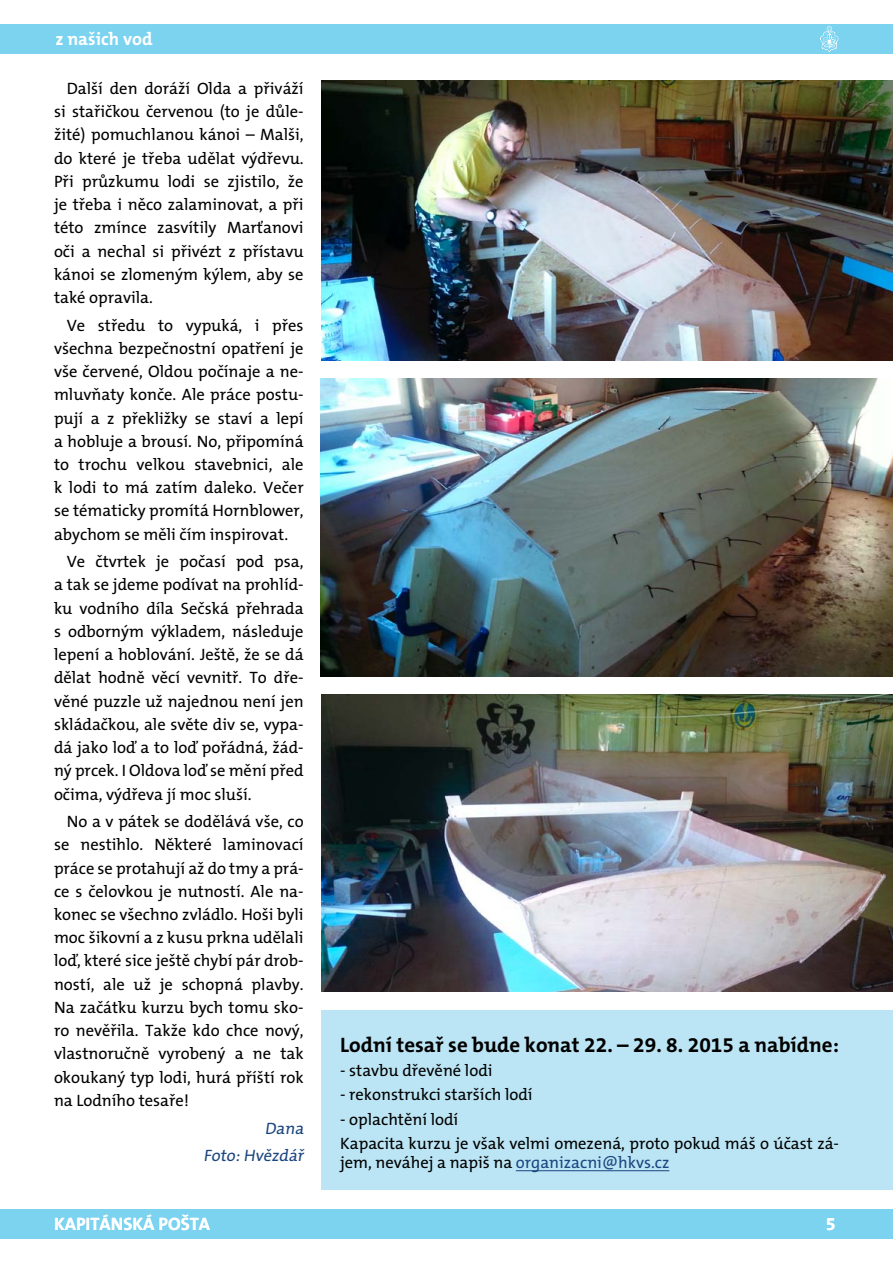
<style>
.page{position:relative;width:893px;height:1263px;background:#fff}
.page>*{position:absolute;margin:0;border:0;box-sizing:border-box;transform-origin:0 0}
.t1{font:700 21px "The Mix CE B7";color:#000}
.t2{font:700 18px "The Mix CE B7";color:#fff}
.t3{font:16.5px/23.2px "The Mix CE B5 Plain";color:#000;text-align:justify}
.t4{font:16.5px/27.5px "The Mix CE B5 Plain";color:#1b4680;text-align:right}
.s1{color:#1b4680}
</style>
<div class="page">
<div style="left:0;top:1209px;width:893px;height:30px;background:#7bd3f0"></div>
<div style="left:0;top:24px;width:893px;height:30px;background:#7bd3f0"></div>
<svg style="left:820px;top:26px;width:19px;height:26px"></svg>
<img style="left:321px;top:81px;width:572px;height:280px">
<div style="left:321px;top:1010px;width:572px;height:179px;background:#bbe5f4"></div>
<hr style="left:516px;top:1170px;width:153px;height:1px;background:#1b4680">
<img style="left:321px;top:378px;width:572px;height:298px">
<img style="left:322px;top:694px;width:571px;height:298px">
<p class="t2" style="left:55px;top:29px;width:99px">z našich vod</p>
<p class="t3" style="left:54px;top:78px;width:251px;text-indent:13px">Další den doráží Olda a přiváží si stařičkou červenou (to je důle&shy;žité) pomuchlanou kánoi – Malši, do které je třeba udělat výdřevu.<br>Při průzkumu lodi se zjistilo, že je třeba i něco zalaminovat, a při této zmínce zasvítily Marťanovi oči a nechal si přivézt z přístavu kánoi se zlomeným kýlem, aby se také opravila.</p>
<p class="t3" style="left:54px;top:314px;width:251px;text-indent:13px">Ve středu to vypuká, i přes všechna bezpečnostní opatření je vše červené, Oldou počínaje a ne&shy;mluvňaty konče. Ale práce postu&shy;pují a z překližky se staví a lepí a hobluje a brousí. No, připomíná to trochu velkou stavebnici, ale k lodi to má zatím daleko. Večer se tématicky promítá Hornblower, abychom se měli čím inspirovat.</p>
<p class="t3" style="left:54px;top:551px;width:251px;text-indent:13px">Ve čtvrtek je počasí pod psa, a tak se jdeme podívat na prohlíd&shy;ku vodního díla Sečská přehrada s odborným výkladem, následuje lepení a hoblování. Ještě, že se dá dělat hodně věcí vevnitř. To dře&shy;věné puzzle už najednou není jen skládačkou, ale světe div se, vypa&shy;dá jako loď a to loď pořádná, žád&shy;ný prcek. I Oldova loď se mění před očima, výdřeva jí moc sluší.</p>
<p class="t3" style="left:54px;top:811px;width:251px;text-indent:13px">No a v pátek se dodělává vše, co se nestihlo. Některé laminovací práce se protahují až do tmy a prá&shy;ce s čelovkou je nutností. Ale na&shy;konec se všechno zvládlo. Hoši byli moc šikovní a z kusu prkna udělali loď, které sice ještě chybí pár drob&shy;ností, ale už je schopná plavby.<br>Na začátku kurzu bych tomu sko&shy;ro nevěřila. Takže kdo chce nový, vlastnoručně vyrobený a ne tak okoukaný typ lodi, hurá příští rok na Lodního tesaře!</p>
<p class="t4" style="left:203px;top:1115px;width:104px">Dana<br>Foto:Hvězdář</p>
<p class="t1" style="left:340px;top:1033px;width:500px">Lodní tesař se bude konat 22. – 29. 8. 2015 a nabídne:</p>
<p class="t3" style="left:340px;top:1060px;width:154px">- stavbu dřevěné lodi</p>
<p class="t3" style="left:340px;top:1084px;width:194px">- rekonstrukci starších lodí</p>
<p class="t3" style="left:340px;top:1108px;width:500px;line-height:24px">- oplachtění lodí<br>Kapacita kurzu je však velmi omezená, proto pokud máš o účast zá-</p>
<p class="t3" style="left:340px;top:1152px;width:331px">jem, neváhej a napiš na <span class="s1">organizacni@hkvs.cz</span></p>
<p class="t2" style="left:54px;top:1214px;width:158px">KAPITÁNSKÁ POŠTA</p>
<p class="t2" style="left:826px;top:1214px;width:11px">5</p>
</div>
